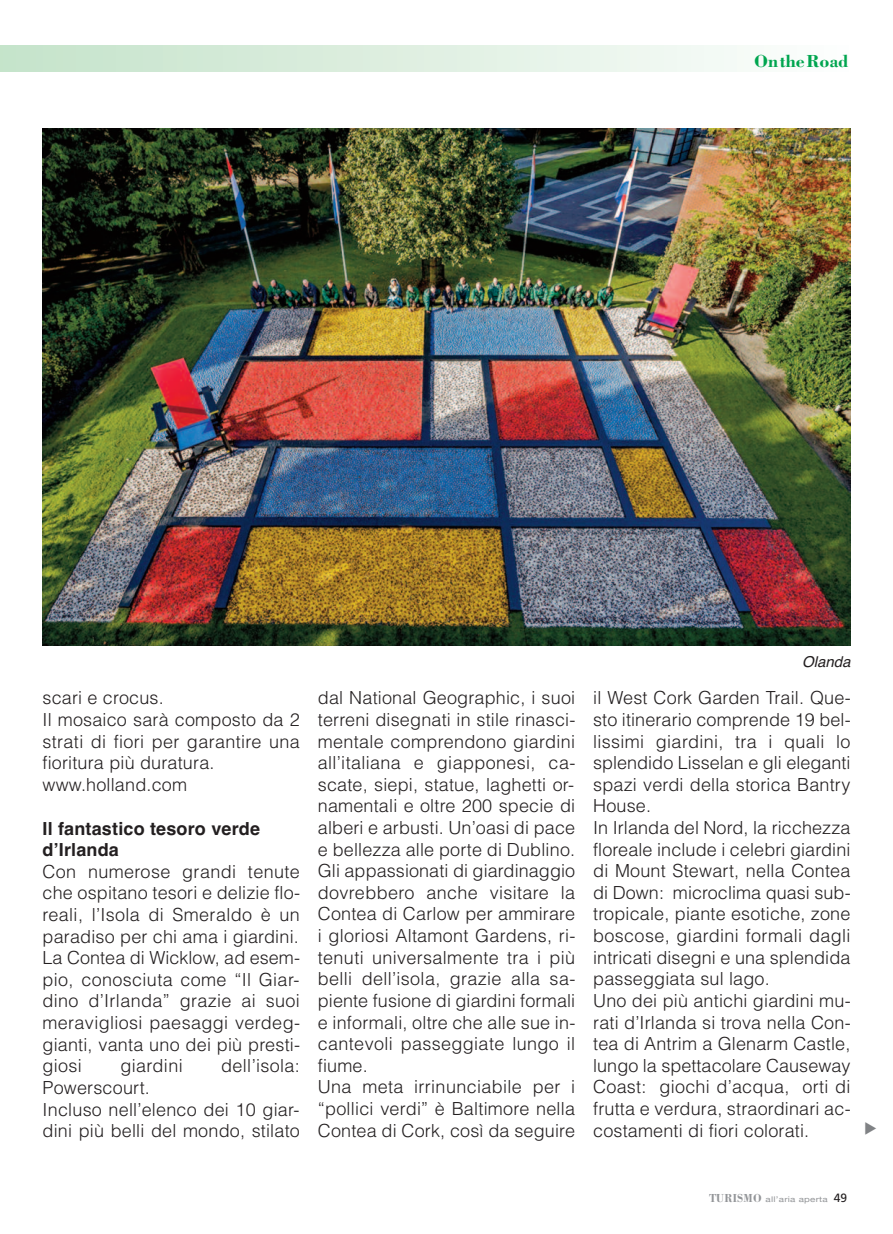
<style>
.page{position:relative;width:893px;height:1234px;background:#fff}
.page>*{position:absolute;margin:0;border:0;box-sizing:border-box;transform-origin:0 0}
.t1{font:300 18px/21.6px "Helvetica";letter-spacing:.01em;color:#231f20}
.t2{font:700 18px/21.6px "Helvetica";letter-spacing:.01em;color:#231f20}
.t3{font:700 18px "Bodoni";color:#00a54f}
.t4{font:italic 15px "Helvetica";color:#231f20}
.t5{font:7.8px "Helvetica Neue";letter-spacing:.025em;color:#939598;scale:1.25 1}
.s1{font-family:"Bodoni";font-weight:700;font-size:12px}
.s2{font-family:"Frutiger";font-size:12px;color:#231f20}
</style>
<div class="page">
<div style="left:0;top:45px;width:849px;height:27px;background:linear-gradient(to right,#c4e2c9,#fcfefd)"></div>
<img style="left:43px;top:128px;width:807px;height:517px">
<p class="t3" style="left:754px;top:50px;width:96px">OntheRoad</p>
<p class="t1" style="left:43px;top:688px;width:259px">scari e crocus.<br>Il mosaico sarà composto da 2 strati di fiori per garantire una fioritura più duratura. www.holland.com</p>
<p class="t2" style="left:43px;top:817px;width:219px">Il fantastico tesoro verde d’Irlanda</p>
<p class="t1" style="left:43px;top:862px;width:259px;text-align:justify">Con numerose grandi tenute che ospitano tesori e delizie flo&shy;reali, l’Isola di Smeraldo è un paradiso per chi ama i giardini.<br>La Contea di Wicklow, ad esem&shy;pio, conosciuta come “Il Giar&shy;dino d’Irlanda” grazie ai suoi meravigliosi paesaggi verdeg&shy;gianti, vanta uno dei più presti&shy;giosi</p>
<p class="t1" style="left:121px;top:1056px;width:64px">giardini</p>
<p class="t1" style="left:221px;top:1056px;width:80px">dell’isola:</p>
<p class="t1" style="left:43px;top:1078px;width:259px">Powerscourt.<br>Incluso nell’elenco dei 10 giar&shy;dini più belli del mondo, stilato</p>
<p class="t4" style="left:802px;top:653px;width:50px">Olanda</p>
<p class="t1" style="left:318px;top:688px;width:259px">dal National Geographic, i suoi terreni disegnati in stile rinasci&shy;mentale comprendono giardini all’italiana e giapponesi, ca&shy;scate, siepi, statue, laghetti or&shy;namentali e oltre 200 specie di alberi e arbusti. Un’oasi di pace e bellezza alle porte di Dublino.<br>Gli appassionati di giardinaggio dovrebbero anche visitare la<br>Contea di Carlow per ammirare i gloriosi Altamont Gardens, ri&shy;tenuti universalmente tra i più belli dell’isola, grazie alla sa&shy;piente fusione di giardini formali e informali, oltre che alle sue in&shy;cantevoli passeggiate lungo il fiume.<br>Una meta irrinunciabile per i “pollici verdi” è Baltimore nella<br>Contea di Cork, così da seguire</p>
<p class="t1" style="left:593px;top:688px;width:259px">il West Cork Garden Trail. Que&shy;sto itinerario comprende 19 bel&shy;lissimi giardini, tra i quali lo splendido Lisselan e gli eleganti spazi verdi della storica Bantry<br>House.<br>In Irlanda del Nord, la ricchezza floreale include i celebri giardini di Mount Stewart, nella Contea di Down: microclima quasi sub&shy;tropicale, piante esotiche, zone boscose, giardini formali dagli intricati disegni e una splendida passeggiata sul lago.<br>Uno dei più antichi giardini mu&shy;rati d’Irlanda si trova nella Con&shy;tea di Antrim a Glenarm Castle, lungo la spettacolare Causeway<br>Coast: giochi d’acqua, orti di frutta e verdura, straordinari ac&shy;costamenti di fiori colorati.</p>
<p class="t5" style="left:709px;top:1194px;width:112px"><span class="s1">TURISMO</span> all’aria aperta <span class="s2">49</span></p>
</div>
